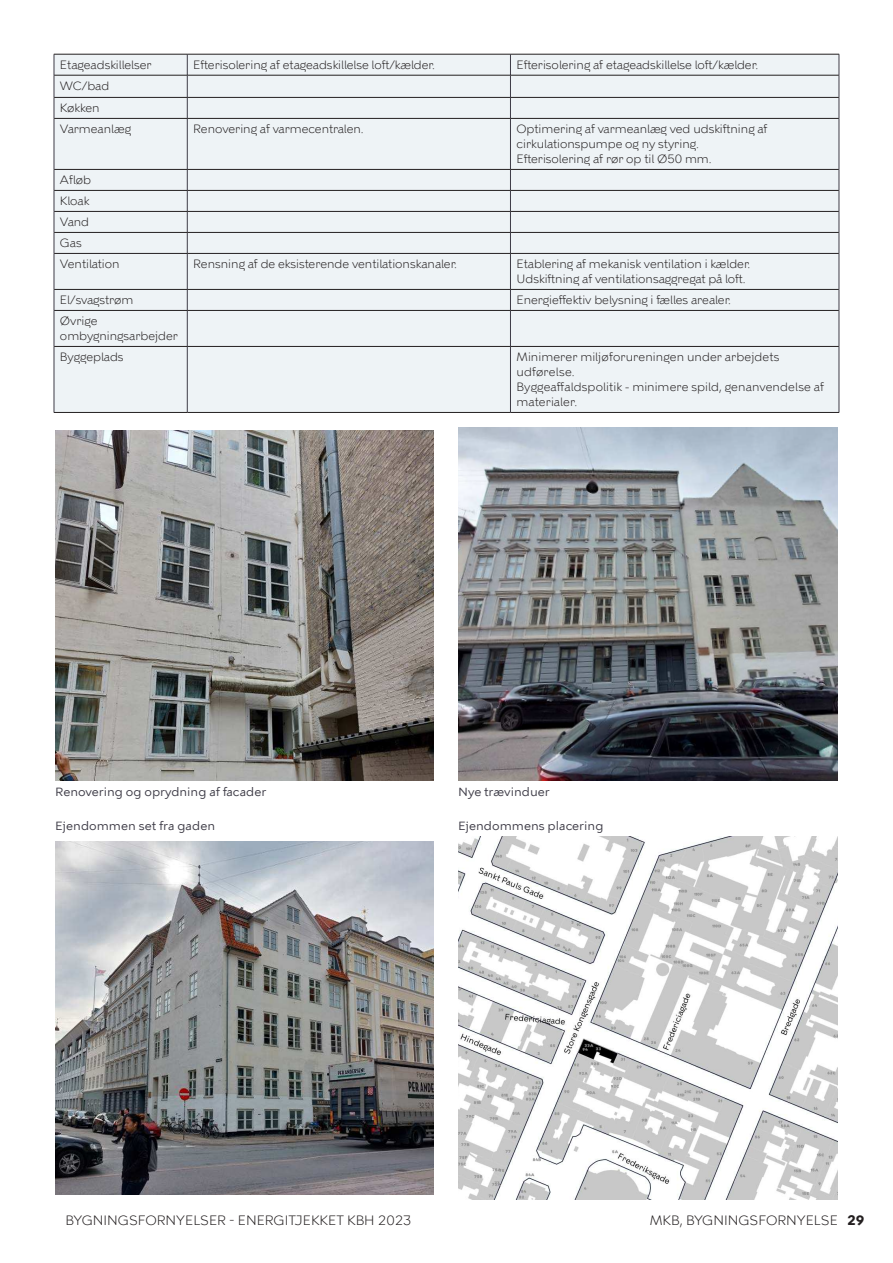
<style>
.page{position:relative;width:893px;height:1263px;background:#fff}
.page>*{position:absolute;margin:0;border:0;box-sizing:border-box;transform-origin:0 0}
.t1{font:300 13.5px "KBH";color:#231f20}
.t2{font:300 12px/15px "KBH";color:#231f20}
.t3{font:12px "KBH Tekst";color:#3e3c47}
.s1{font-weight:700}
</style>
<div class="page">
<img style="left:55px;top:430px;width:379px;height:351px">
<img style="left:458px;top:427px;width:379px;height:354px">
<img style="left:458px;top:836px;width:379px;height:363px">
<img style="left:55px;top:841px;width:379px;height:353px">
<div style="left:55px;top:55px;width:784px;height:357px;background:#eef3f6"></div>
<svg style="left:54px;top:55px;width:1px;height:63px"></svg>
<hr style="left:54px;top:118px;width:1px;height:51px;background:#3e3c47">
<svg style="left:54px;top:170px;width:1px;height:83px"></svg>
<hr style="left:54px;top:253px;width:1px;height:36px;background:#3e3c47">
<svg style="left:54px;top:290px;width:1px;height:20px"></svg>
<hr style="left:54px;top:310px;width:1px;height:36px;background:#3e3c47">
<hr style="left:54px;top:346px;width:1px;height:66px;background:#3e3c47">
<svg style="left:187px;top:55px;width:1px;height:63px"></svg>
<svg style="left:510px;top:55px;width:1px;height:63px"></svg>
<svg style="left:839px;top:54px;width:1px;height:64px"></svg>
<hr style="left:187px;top:119px;width:1px;height:50px;background:#3e3c47">
<hr style="left:510px;top:119px;width:1px;height:50px;background:#3e3c47">
<hr style="left:839px;top:118px;width:1px;height:51px;background:#3e3c47">
<svg style="left:187px;top:170px;width:1px;height:83px"></svg>
<svg style="left:510px;top:170px;width:1px;height:83px"></svg>
<svg style="left:839px;top:169px;width:1px;height:84px"></svg>
<hr style="left:187px;top:254px;width:1px;height:35px;background:#3e3c47">
<hr style="left:510px;top:254px;width:1px;height:35px;background:#3e3c47">
<hr style="left:839px;top:253px;width:1px;height:36px;background:#3e3c47">
<svg style="left:187px;top:290px;width:1px;height:20px"></svg>
<svg style="left:510px;top:290px;width:1px;height:20px"></svg>
<svg style="left:839px;top:289px;width:1px;height:21px"></svg>
<hr style="left:187px;top:311px;width:1px;height:35px;background:#3e3c47">
<hr style="left:187px;top:347px;width:1px;height:65px;background:#3e3c47">
<hr style="left:510px;top:311px;width:1px;height:35px;background:#3e3c47">
<hr style="left:510px;top:347px;width:1px;height:65px;background:#3e3c47">
<hr style="left:839px;top:310px;width:1px;height:36px;background:#3e3c47">
<hr style="left:839px;top:346px;width:1px;height:66px;background:#3e3c47">
<hr style="left:54px;top:54px;width:133px;height:1px;background:#231f20">
<hr style="left:187px;top:54px;width:323px;height:1px;background:#231f20">
<hr style="left:510px;top:54px;width:329px;height:1px;background:#231f20">
<hr style="left:54px;top:75px;width:133px;height:1px;background:#231f20">
<hr style="left:187px;top:75px;width:323px;height:1px;background:#231f20">
<hr style="left:510px;top:75px;width:329px;height:1px;background:#231f20">
<hr style="left:54px;top:97px;width:133px;height:1px;background:#231f20">
<hr style="left:187px;top:97px;width:323px;height:1px;background:#231f20">
<hr style="left:510px;top:97px;width:329px;height:1px;background:#231f20">
<hr style="left:54px;top:118px;width:133px;height:1px;background:#231f20">
<hr style="left:187px;top:118px;width:323px;height:1px;background:#231f20">
<hr style="left:510px;top:118px;width:329px;height:1px;background:#231f20">
<hr style="left:54px;top:169px;width:133px;height:1px;background:#231f20">
<hr style="left:187px;top:169px;width:323px;height:1px;background:#231f20">
<hr style="left:510px;top:169px;width:329px;height:1px;background:#231f20">
<hr style="left:54px;top:190px;width:133px;height:1px;background:#231f20">
<hr style="left:187px;top:190px;width:323px;height:1px;background:#231f20">
<hr style="left:510px;top:190px;width:329px;height:1px;background:#231f20">
<hr style="left:54px;top:211px;width:133px;height:1px;background:#231f20">
<hr style="left:187px;top:211px;width:323px;height:1px;background:#231f20">
<hr style="left:510px;top:211px;width:329px;height:1px;background:#231f20">
<hr style="left:54px;top:232px;width:133px;height:1px;background:#231f20">
<hr style="left:187px;top:232px;width:323px;height:1px;background:#231f20">
<hr style="left:510px;top:232px;width:329px;height:1px;background:#231f20">
<hr style="left:54px;top:253px;width:133px;height:1px;background:#231f20">
<hr style="left:187px;top:253px;width:323px;height:1px;background:#231f20">
<hr style="left:510px;top:253px;width:329px;height:1px;background:#231f20">
<hr style="left:54px;top:289px;width:133px;height:1px;background:#231f20">
<hr style="left:187px;top:289px;width:323px;height:1px;background:#231f20">
<hr style="left:510px;top:289px;width:329px;height:1px;background:#231f20">
<hr style="left:54px;top:310px;width:133px;height:1px;background:#231f20">
<hr style="left:187px;top:310px;width:323px;height:1px;background:#231f20">
<hr style="left:510px;top:310px;width:329px;height:1px;background:#231f20">
<hr style="left:54px;top:346px;width:133px;height:1px;background:#231f20">
<hr style="left:54px;top:412px;width:133px;height:1px;background:#231f20">
<hr style="left:187px;top:346px;width:323px;height:1px;background:#231f20">
<hr style="left:187px;top:412px;width:323px;height:1px;background:#231f20">
<hr style="left:510px;top:346px;width:329px;height:1px;background:#231f20">
<hr style="left:510px;top:412px;width:329px;height:1px;background:#231f20">
<p class="t2" style="left:60px;top:59px;width:93px">Etageadskillelser</p>
<p class="t2" style="left:193px;top:57px;width:243px">Efterisolering af etageadskillelse loft/kælder.</p>
<p class="t2" style="left:516px;top:57px;width:243px">Efterisolering af etageadskillelse loft/kælder.</p>
<p class="t2" style="left:60px;top:76px;width:51px;line-height:22.2px">WC/bad<br>Køkken</p>
<p class="t2" style="left:60px;top:123px;width:73px">Varmeanlæg</p>
<p class="t2" style="left:193px;top:123px;width:172px">Renovering af varmecentralen.</p>
<p class="t2" style="left:516px;top:122px;width:253px">Optimering af varmeanlæg ved udskiftning af cirkulationspumpe og ny styring.<br>Efterisolering af rør op til Ø50 mm.</p>
<p class="t2" style="left:60px;top:170px;width:61px;line-height:21px">Afløb<br>Kloak<br>Vand<br>Gas<br>Ventilation</p>
<p class="t2" style="left:193px;top:258px;width:265px">Rensning af de eksisterende ventilationskanaler.</p>
<p class="t2" style="left:516px;top:258px;width:235px">Etablering af mekanisk ventilation i kælder.<br>Udskiftning af ventilationsaggregat på loft.</p>
<p class="t2" style="left:60px;top:294px;width:75px">El/svagstrøm</p>
<p class="t2" style="left:516px;top:293px;width:216px">Energieffektiv belysning i fælles arealer.</p>
<p class="t2" style="left:60px;top:315px;width:120px">Øvrige ombygningsarbejder</p>
<p class="t2" style="left:60px;top:351px;width:65px">Byggeplads</p>
<p class="t2" style="left:516px;top:351px;width:309px">Minimerer miljøforureningen under arbejdets udførelse.<br>Byggeaffaldspolitik - minimere spild, genanvendelse af materialer.</p>
<p class="t3" style="left:55px;top:784px;width:213px">Renovering og oprydning af facader</p>
<p class="t3" style="left:458px;top:784px;width:93px">Nye trævinduer</p>
<p class="t3" style="left:55px;top:821px;width:161px">Ejendommen set fra gaden</p>
<p class="t3" style="left:458px;top:821px;width:147px">Ejendommens placering</p>
<p class="t1" style="left:65px;top:1212px;width:347px">BYGNINGSFORNYELSER - ENERGITJEKKET KBH 2023</p>
<p class="t1" style="left:650px;top:1212px;width:216px">MKB, BYGNINGSFORNYELSE <span class="s1">29</span></p>
</div>
